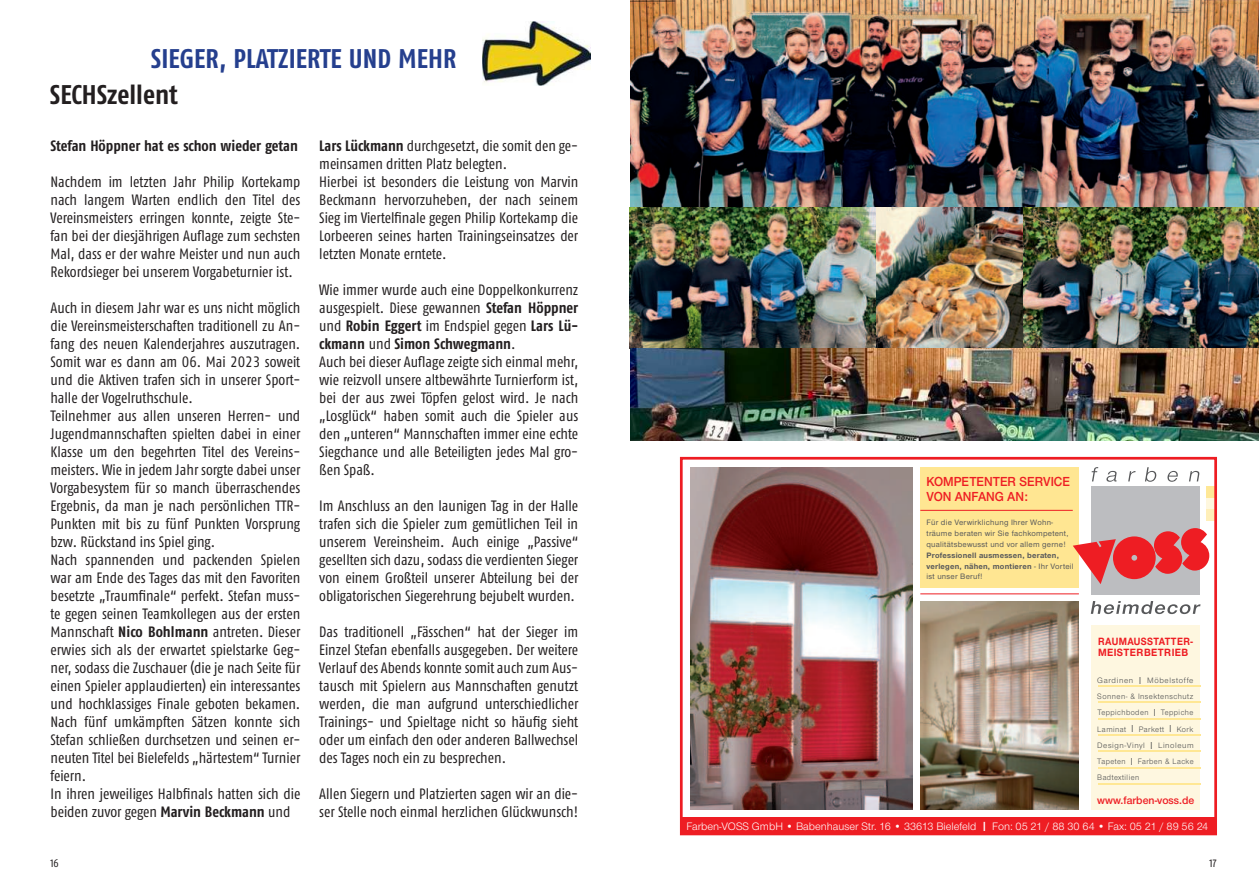
<style>
.page{position:relative;width:1259px;height:893px;background:#fff}
.page>*{position:absolute;margin:0;border:0;box-sizing:border-box;transform-origin:0 0}
.t1{font:700 27px "Fago Co";color:#253f8e}
.t2{font:27px "Fago Co Bold Lf";color:#231f20}
.t3{font:15px/18px "Fago Co Regular Tf";color:#231f20;text-align:justify}
.t4{font:15px "Fago Co Bold Lf";color:#231f20}
.t5{font:13.65px/15.8px "Nimbus San Nov T Sem Bol";color:#ee1d23;scale:.94 1}
.t6{font:11.4px "Nimbus San Nov T Sem Bol";color:#ee1d23}
.t7{font:11.25px "Nimbus San Nov T";color:#fff}
.t8{font:11.25px "Fago Co Regular Lf";color:#231f20}
.t9{font:700 10.95px/11.9px "Nimbus San Nov T";letter-spacing:.04em;color:#ee1d23;scale:.89 1}
.t10{font:8.1px/16.2px "Nimbus San Nov T";letter-spacing:.06em;color:#4b4c4d;text-align:justify}
.t11{font:500 8.1px/10.8px "Nimbus San Nov T";letter-spacing:.03em;color:#57585a}
.t12{font:700 8.1px/10.8px "Nimbus San Nov T";letter-spacing:.03em;color:#57585a}
.s1{font-family:"Fago Co Bold Lf"}
.s2{font-family:"Fago Co Regular Tf"}
.s3{font-weight:500}
.s4{font-weight:500;font-size:10.5px}
.s5{font-size:13.65px}
</style>
<div class="page">
<div style="left:920px;top:467px;width:159px;height:120px;background:#ffe692"></div>
<div style="left:1206px;top:486px;width:11px;height:12px;background:#ffe897"></div>
<div style="left:1206px;top:498px;width:11px;height:12px;background:#fef7de"></div>
<div style="left:1206px;top:510px;width:11px;height:11px;background:#ffefb9"></div>
<div style="left:1091px;top:625px;width:109px;height:185px;background:#fef7e0"></div>
<div style="left:680px;top:457px;width:537px;height:378px;border:3px solid #ee1d23"></div>
<div style="left:1091px;top:486px;width:108px;height:108px;background:#bcbdc0"></div>
<svg style="left:1091px;top:467px;width:7px;height:14px"></svg>
<svg style="left:1106px;top:471px;width:10px;height:11px"></svg>
<svg style="left:1128px;top:471px;width:7px;height:10px"></svg>
<svg style="left:1145px;top:467px;width:11px;height:15px"></svg>
<svg style="left:1167px;top:471px;width:10px;height:11px"></svg>
<svg style="left:1189px;top:471px;width:10px;height:10px"></svg>
<svg style="left:1090px;top:601px;width:110px;height:13px"></svg>
<svg style="left:1073px;top:528px;width:136px;height:56px"></svg>
<div style="left:680px;top:817px;width:536px;height:18px;background:#ee1d23"></div>
<hr style="left:920px;top:510px;width:152px;height:1px;background:#ee1d23">
<hr style="left:1098px;top:702px;width:102px;height:1px;background:#ffe794">
<hr style="left:1098px;top:734px;width:102px;height:1px;background:#ffe794">
<hr style="left:1098px;top:751px;width:102px;height:1px;background:#ffe794">
<hr style="left:1098px;top:767px;width:102px;height:1px;background:#ffe794">
<hr style="left:1098px;top:783px;width:102px;height:1px;background:#ffe794">
<hr style="left:1098px;top:718px;width:102px;height:1px;background:#ffe794">
<hr style="left:1098px;top:685px;width:102px;height:1px;background:#ffe794">
<hr style="left:920px;top:593px;width:159px;height:1px;background:#ee1d23">
<img style="left:690px;top:467px;width:222px;height:343px">
<img style="left:920px;top:601px;width:159px;height:209px">
<img style="left:630px;top:0;width:628px;height:207px">
<img style="left:629px;top:207px;width:247px;height:142px">
<img style="left:1023px;top:207px;width:235px;height:141px">
<img style="left:876px;top:207px;width:147px;height:141px">
<img style="left:630px;top:348px;width:628px;height:93px">
<img style="left:482px;top:21px;width:108px;height:64px">
<h1 class="t1" style="left:151px;top:44px;width:307px">SIEGER, PLATZIERTE UND MEHR</h1>
<h1 class="t2" style="left:50px;top:82px;width:129px">SECHSzellent</h1>
<p class="t4" style="left:50px;top:139px;width:249px">Stefan Höppner hat es schon wieder getan</p>
<p class="t3" style="left:50px;top:173px;width:251px">Nachdem im letzten Jahr Philip Kortekamp nach langem Warten endlich den Titel des Vereinsmeisters erringen konnte, zeigte Ste&shy;fan bei der diesjährigen Auflage zum sechsten Mal, dass er der wahre Meister und nun auch Rekordsieger bei unserem Vorgabeturnier ist.</p>
<p class="t3" style="left:50px;top:299px;width:251px;text-align:left">Auch in diesem Jahr war es uns nicht möglich die Vereinsmeisterschaften traditionell zu An&shy;fang des neuen Kalenderjahres auszutragen.<br>Somit war es dann am 06. Mai 2023 soweit und die Aktiven trafen sich in unserer Sport&shy;halle der Vogelruthschule.<br>Teilnehmer aus allen unseren Herren- und Jugendmannschaften spielten dabei in einer Klasse um den begehrten Titel des Vereins&shy;meisters. Wie in jedem Jahr sorgte dabei unser Vorgabesystem für so manch überraschendes Ergebnis, da man je nach persönlichen TTR-Punkten mit bis zu fünf Punkten Vorsprung bzw. Rückstand ins Spiel ging.<br>Nach spannenden und packenden Spielen war am Ende des Tages das mit den Favoriten besetzte „Traumfinale“ perfekt. Stefan muss&shy;te gegen seinen Teamkollegen aus der ersten Mannschaft <span class="s1">Nico Bohlmann</span> antreten. Dieser erwies sich als der erwartet spielstarke Geg&shy;ner, sodass die Zuschauer (die je nach Seite für einen Spieler applaudierten) ein interessantes und hochklassiges Finale geboten bekamen.<br>Nach fünf umkämpften Sätzen konnte sich Stefan schließen durchsetzen und seinen er&shy;neuten Titel bei Bielefelds „härtestem“ Turnier feiern.<br>In ihren jeweiliges Halbfinals hatten sich die beiden zuvor gegen <span class="s1">Marvin Beckmann</span> und</p>
<p class="t3" style="left:319px;top:138px;width:260px;text-align:left"><span class="s1">Lars Lückmann</span> durchgesetzt, die somit den ge&shy;meinsamen dritten Platz belegten.<br>Hierbei ist besonders die Leistung von Marvin Beckmann hervorzuheben, der nach seinem Sieg im Viertelfinale gegen Philip Kortekamp die Lorbeeren seines harten Trainingseinsatzes der letzten Monate erntete.</p>
<p class="t3" style="left:319px;top:282px;width:260px">Wie immer wurde auch eine Doppelkonkurrenz ausgespielt. Diese gewannen <span class="s1">Stefan Höppner </span>und <span class="s1">Robin Eggert</span> im Endspiel gegen <span class="s1">Lars Lü-</span></p>
<p class="t4" style="left:319px;top:337px;width:198px">ckmann <span class="s2">und</span> Simon Schwegmann<span class="s2">.</span></p>
<p class="t3" style="left:319px;top:354px;width:260px">Auch bei dieser Auflage zeigte sich einmal mehr, wie reizvoll unsere altbewährte Turnierform ist, bei der aus zwei Töpfen gelost wird. Je nach „Losglück“ haben somit auch die Spieler aus den „unteren“ Mannschaften immer eine echte Siegchance und alle Beteiligten jedes Mal gro&shy;ßen Spaß.</p>
<p class="t3" style="left:319px;top:498px;width:260px">Im Anschluss an den launigen Tag in der Halle trafen sich die Spieler zum gemütlichen Teil in unserem Vereinsheim. Auch einige „Passive“ gesellten sich dazu, sodass die verdienten Sieger von einem Großteil unserer Abteilung bei der obligatorischen Siegerehrung bejubelt wurden.</p>
<p class="t3" style="left:319px;top:624px;width:260px">Das traditionell „Fässchen“ hat der Sieger im Einzel Stefan ebenfalls ausgegeben. Der weitere Verlauf des Abends konnte somit auch zum Aus&shy;tausch mit Spielern aus Mannschaften genutzt werden, die man aufgrund unterschiedlicher Trainings- und Spieltage nicht so häufig sieht oder um einfach den oder anderen Ballwechsel des Tages noch ein zu besprechen.</p>
<p class="t3" style="left:319px;top:786px;width:260px">Allen Siegern und Platzierten sagen wir an die&shy;ser Stelle noch einmal herzlichen Glückwunsch!</p>
<p class="t5" style="left:926px;top:473px;width:154px">KOMPETENTER SERVICE<br>VON ANFANG AN:</p>
<p class="t11" style="left:926px;top:518px;width:143px">Für die Verwirklichung Ihrer Wohn&shy;träume beraten wir Sie fachkompetent, qualitätsbewusst und vor allem gerne!</p>
<p class="t12" style="left:926px;top:550px;width:149px">Professionell ausmessen, beraten, verlegen, nähen, montieren <span class="s3">- Ihr Vorteil ist unser Beruf!</span></p>
<p class="t9" style="left:1098px;top:636px;width:108px">RAUMAUSSTATTER-<br>MEISTERBETRIEB</p>
<p class="t10" style="left:1097px;top:673px;width:98px">Gardinen <span class="s4">I</span> Möbelstoffe Sonnen- &amp; Insektenschutz Teppichboden <span class="s4">I</span> Teppiche Laminat <span class="s4">I</span> Parkett <span class="s4">I</span> Kork Design-Vinyl <span class="s4">I</span> Linoleum Tapeten <span class="s4">I</span> Farben &amp; Lacke Badtextilien</p>
<p class="t6" style="left:1097px;top:793px;width:99px">www.farben-voss.de</p>
<p class="t7" style="left:686px;top:822px;width:523px">Farben-VOSS GmbH • Babenhauser Str. 16 • 33613 Bielefeld <span class="s5">I</span> Fon: 05 21 / 88 30 64 • Fax: 05 21 / 89 56 24</p>
<p class="t8" style="left:50px;top:858px;width:10px">16</p>
<p class="t8" style="left:1209px;top:858px;width:8px">17</p>
</div>
